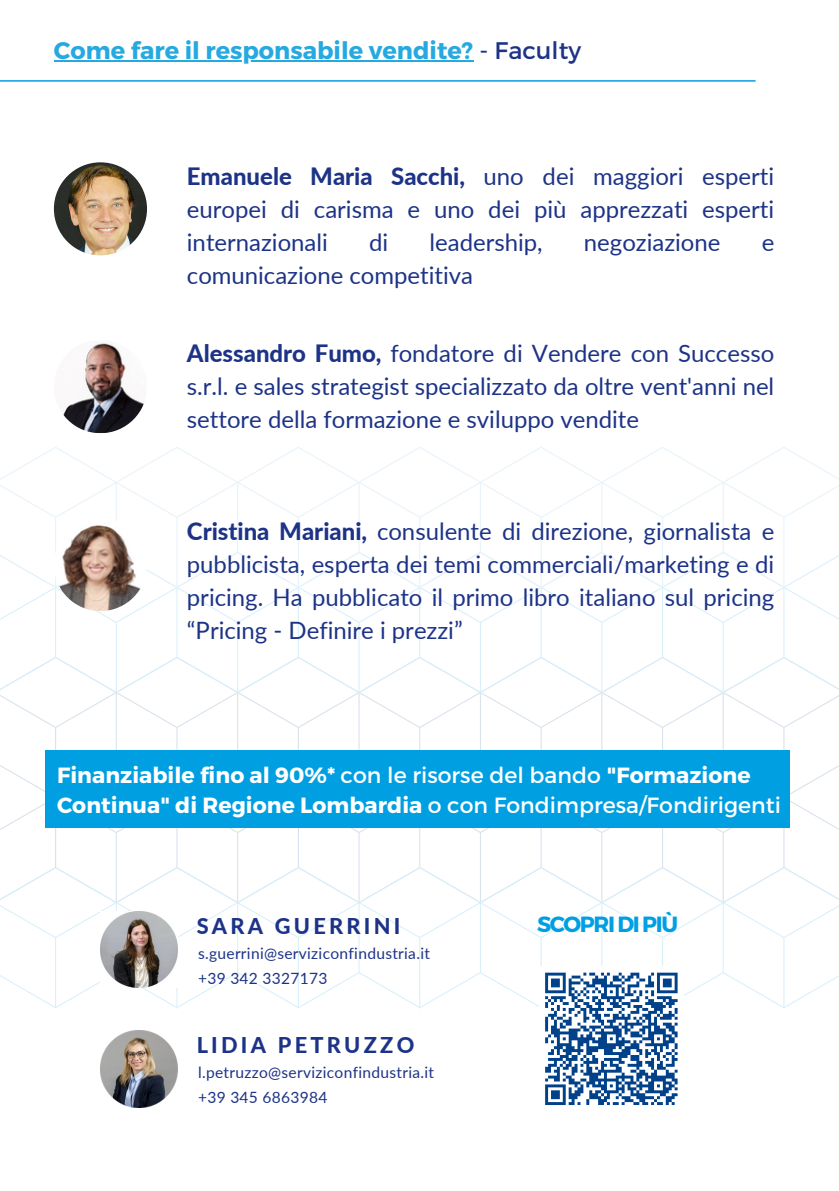
<style>
.page{position:relative;width:839px;height:1191px;background:#fff}
.page>*{position:absolute;margin:0;border:0;box-sizing:border-box;transform-origin:0 0}
.t1{font:24px/33px "Lato";color:#1d3387;text-align:justify}
.t2{font:700 24px "Montserrat";color:#26a9e0}
.t3{font:700 22px/30px "Montserrat";color:#fff}
.t4{font:700 22px "Montserrat";letter-spacing:-.065em;color:#009fe3}
.t5{font:800 21.8px "Lato";letter-spacing:.15em;color:#1d3387}
.t6{font:15.6px "Lato";letter-spacing:.02em;color:#1d3387}
.s1{font-weight:400;color:#1d3387}
.s2{font-weight:800}
.s3{font-weight:400}
</style>
<div class="page">
<svg style="left:0;top:693px;width:838px;height:174px"></svg>
<svg style="left:0;top:588px;width:838px;height:105px"></svg>
<svg style="left:0;top:447px;width:838px;height:141px"></svg>
<svg style="left:0;top:867px;width:838px;height:142px"></svg>
<div style="left:45px;top:750px;width:744px;height:78px;background:#009fe2"></div>
<div style="left:539px;top:967px;width:144px;height:144px;background:#fff"></div>
<svg style="left:545px;top:972px;width:133px;height:133px"></svg>
<img style="left:54px;top:162px;width:93px;height:93px;border-radius:50%">
<img style="left:54px;top:340px;width:93px;height:93px;border-radius:50%">
<img style="left:54px;top:518px;width:93px;height:93px;border-radius:50%">
<img style="left:101px;top:1031px;width:76px;height:76px">
<img style="left:101px;top:911px;width:76px;height:77px">
<hr style="left:54px;top:61px;width:419px;height:1px;background:#26a9e0">
<hr style="left:0;top:80px;width:755px;height:2px;background:#009fe3">
<h1 class="t2" style="left:54px;top:35px;width:529px">Come fare il responsabile vendite? <span class="s1">- Faculty</span></h1>
<p class="t1" style="left:187px;top:159px;width:589px"><span class="s2">Emanuele Maria Sacchi,</span> uno dei maggiori esperti europei di carisma e uno dei più apprezzati esperti internazionali</p>
<p class="t1" style="left:369px;top:225px;width:21px">di</p>
<p class="t1" style="left:429px;top:225px;width:115px">leadership,</p>
<p class="t1" style="left:584px;top:225px;width:138px">negoziazione</p>
<p class="t1" style="left:761px;top:225px;width:14px">e</p>
<p class="t1" style="left:187px;top:258px;width:288px">comunicazione competitiva</p>
<p class="t1" style="left:187px;top:336px;width:589px"><span class="s2">Alessandro Fumo,</span> fondatore di Vendere con Successo s.r.l. e sales strategist specializzato da oltre vent'anni nel settore della formazione e sviluppo vendite</p>
<h2 class="t1" style="left:187px;top:514px;width:589px"><span class="s2">Cristina Mariani,</span> consulente di direzione, giornalista e pubblicista, esperta dei temi commerciali/marketing e di pricing. Ha pubblicato il primo libro italiano sul pricing “Pricing - Definire i prezzi”</h2>
<h2 class="t3" style="left:57px;top:759px;width:725px">Finanziabile fino al 90%* <span class="s3">con le risorse del bando</span> "Formazione<br>Continua" di Regione Lombardia <span class="s3">o con Fondimpresa/Fondirigenti</span></h2>
<p class="t5" style="left:197px;top:912px;width:205px">SARA GUERRINI</p>
<h1 class="t6" style="left:198px;top:944px;width:233px">s.guerrini@serviziconfindustria.it</h1>
<p class="t6" style="left:198px;top:968px;width:131px">+39 342 3327173</p>
<p class="t5" style="left:197px;top:1031px;width:219px">LIDIA PETRUZZO</p>
<p class="t6" style="left:198px;top:1063px;width:237px">l.petruzzo@serviziconfindustria.it</p>
<h1 class="t6" style="left:198px;top:1088px;width:131px">+39 345 6863984</h1>
<p class="t4" style="left:537px;top:910px;width:142px">SCOPRI DI PIÙ</p>
</div>
